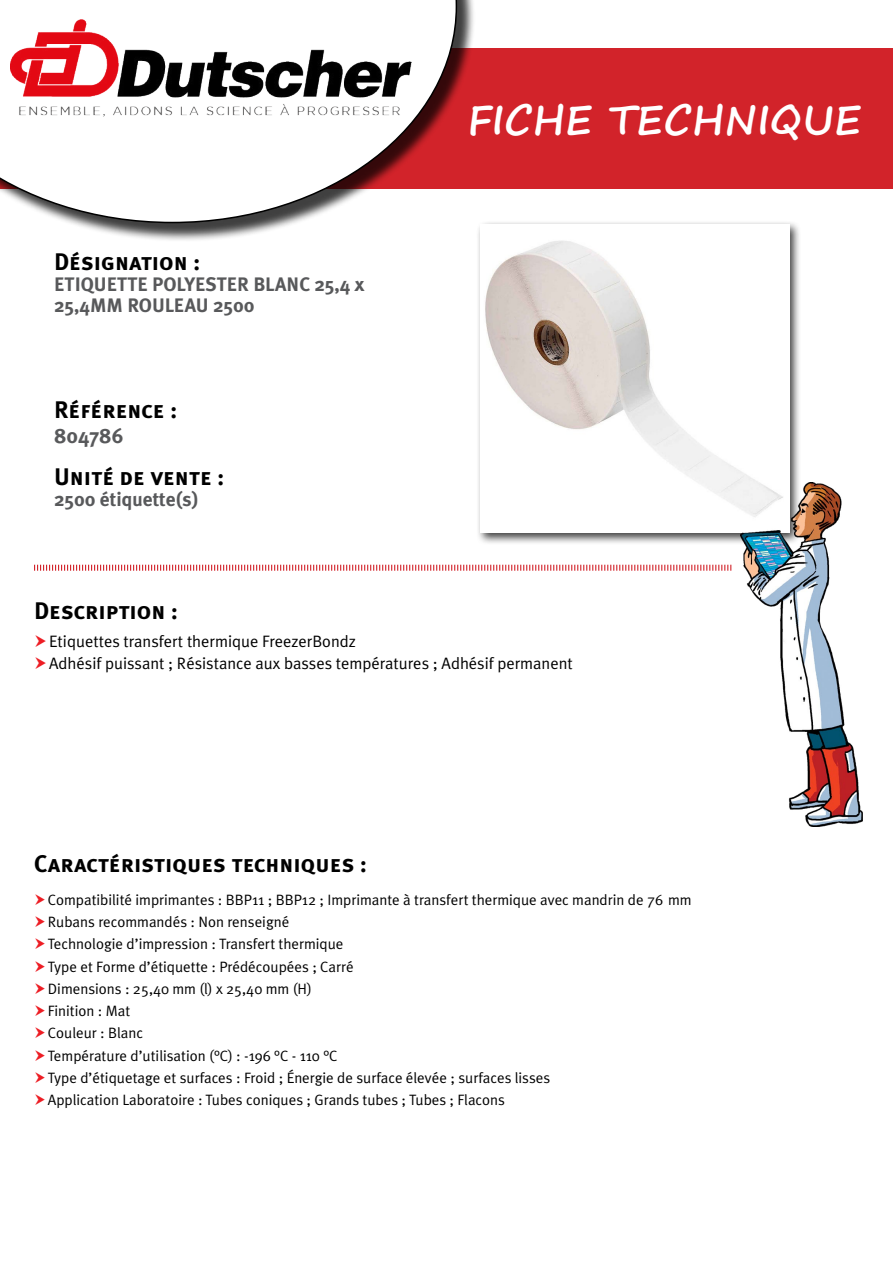
<style>
.page{position:relative;width:893px;height:1263px;background:#fff}
.page>*{position:absolute;margin:0;border:0;box-sizing:border-box;transform-origin:0 0}
.t1{font:700 40.5px "Segoe Print";color:#fff}
.t2{font:24px "Meta Plus Bold Caps";color:#000}
.t3{font:700 21px "Meta Plus";color:#58595b}
.t4{font:700 19.5px/21px "Meta Plus";color:#58595b}
.t5{font:16.5px/22.2px "Meta Plus Normal";color:#000}
.t6{font:15px/22.2px "Meta Plus Normal";color:#000}
</style>
<div class="page">
<div style="left:0;top:49px;width:893px;height:140px;background:#d2232a"></div>
<div style="left:0;top:0;width:475px;height:242px;background:#000;opacity:.75"></div>
<svg style="left:0;top:0;width:457px;height:223px"></svg>
<div style="left:476px;top:220px;width:326px;height:325px;background:#000;opacity:.75"></div>
<img style="left:480px;top:224px;width:309px;height:309px">
<svg style="left:34px;top:564px;width:698px;height:7px"></svg>
<img style="left:741px;top:483px;width:121px;height:343px">
<h2 class="t2" style="left:54px;top:248px;width:148px">Désignation :</h2>
<h3 class="t4" style="left:54px;top:274px;width:312px">ETIQUETTE POLYESTER BLANC 25,4 x<br>25,4MM ROULEAU 2500</h3>
<h2 class="t2" style="left:54px;top:396px;width:125px">Référence :</h2>
<h3 class="t3" style="left:54px;top:424px;width:71px">804786</h3>
<h2 class="t2" style="left:54px;top:463px;width:172px">Unité de vente :</h2>
<h3 class="t4" style="left:54px;top:489px;width:146px">2500 étiquette(s)</h3>
<h2 class="t2" style="left:34px;top:596px;width:146px">Description :</h2>
<h1 class="t1" style="left:467px;top:83px;width:395px">FICHE TECHNIQUE</h1>
<p class="t5" style="left:49px;top:630px;width:525px">Etiquettes transfert thermique FreezerBondz<br>Adhésif puissant ; Résistance aux basses températures ; Adhésif permanent</p>
<h2 class="t2" style="left:34px;top:850px;width:335px">Caractéristiques techniques :</h2>
<p class="t6" style="left:48px;top:888px;width:645px">Compatibilité imprimantes : BBP11 ; BBP12 ; Imprimante à transfert thermique avec mandrin de 76 mm Rubans recommandés : Non renseigné<br>Technologie d’impression : Transfert thermique<br>Type et Forme d’étiquette : Prédécoupées ; Carré<br>Dimensions : 25,40 mm (l) x 25,40 mm (H)<br>Finition : Mat<br>Couleur : Blanc<br>Température d’utilisation (°C) : -196 °C - 110 °C<br>Type d’étiquetage et surfaces : Froid ; Énergie de surface élevée ; surfaces lisses<br>Application Laboratoire : Tubes coniques ; Grands tubes ; Tubes ; Flacons</p>
</div>
